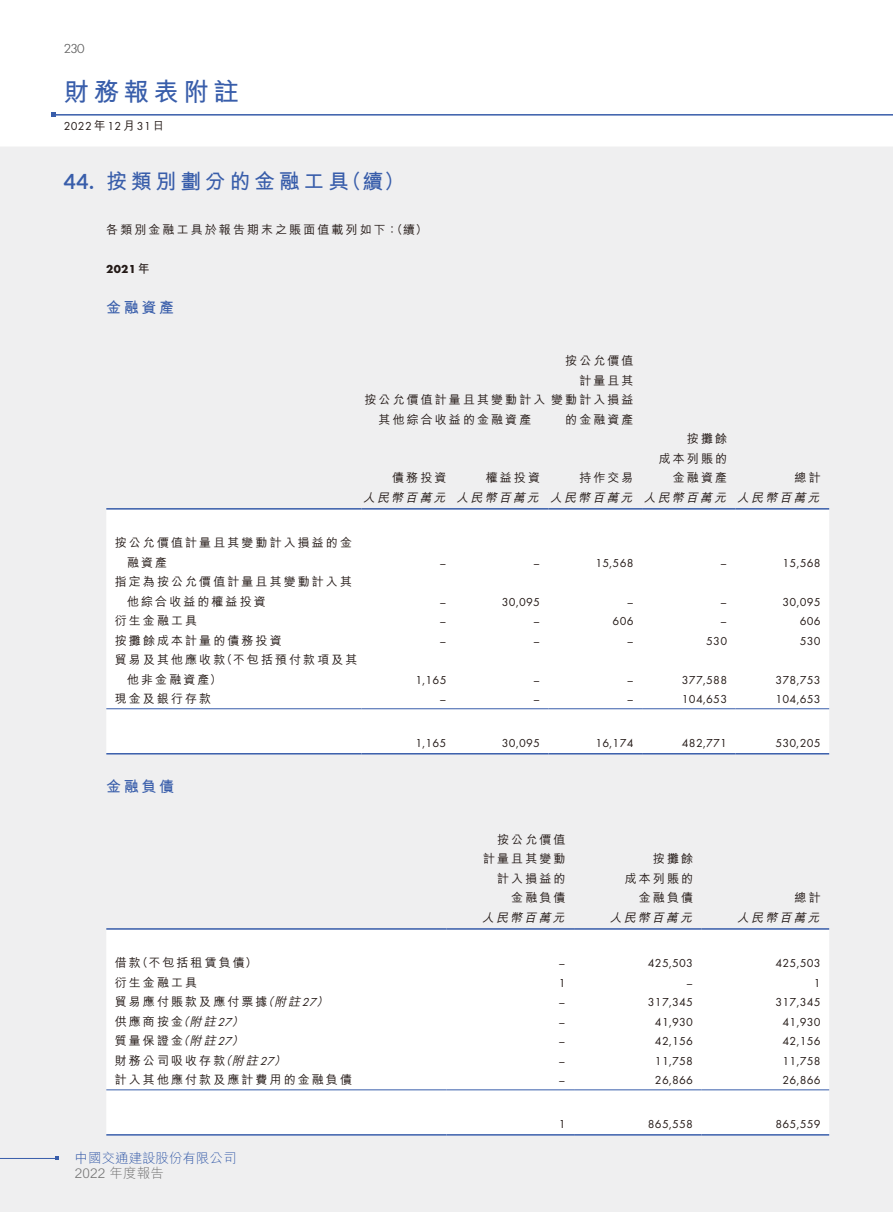
<style>
.page{position:relative;width:893px;height:1212px;background:#fff}
.page>*{position:absolute;margin:0;border:0;box-sizing:border-box;transform-origin:0 0}
.t1{font:700 25.5px "M Hei HK";letter-spacing:.175em;color:#385daa}
.t2{font:700 21px "M Hei HK";letter-spacing:.175em;color:#385daa}
.t3{font:700 15px "M Hei HK";letter-spacing:.175em;color:#385daa}
.t4{font:300 13.5px "M Hei HK";color:#385daa}
.t5{font:300 13.5px "M Hei HK";letter-spacing:.015em;color:#727272}
.t6{font:300 13.5px "Futura PT";color:#727272}
.t7{font:500 12px/19.5px "M Hei HK";letter-spacing:.175em;color:#231916;text-align:right}
.t8{font:12px "Futura PT";letter-spacing:.025em;color:#231916}
.t9{font:italic 500 12px "M Hei HK";color:#231916}
.t10{font:700 12px "Futura PT";color:#231916}
.s1{font-family:"M Hei HK";font-weight:500}
.s2{font-family:"Lato"}
.s3{font-family:"M Hei HK"}
.s4{font-style:italic}
.s5{font-family:"Futura PT";font-weight:400;font-style:italic}
</style>
<div class="page">
<div style="left:0;top:147px;width:893px;height:1065px;background:#efeff0"></div>
<hr style="left:53px;top:114px;width:840px;height:2px;background:#385daa">
<svg style="left:51px;top:113px;width:4px;height:4px"></svg>
<hr style="left:0;top:1158px;width:57px;height:1px;background:#385daa">
<svg style="left:106px;top:510px;width:723px;height:243px"></svg>
<hr style="left:106px;top:508px;width:255px;height:2px;background:#385daa">
<hr style="left:361px;top:508px;width:94px;height:2px;background:#385daa">
<hr style="left:455px;top:508px;width:94px;height:2px;background:#385daa">
<hr style="left:549px;top:508px;width:93px;height:2px;background:#385daa">
<hr style="left:642px;top:508px;width:94px;height:2px;background:#385daa">
<hr style="left:736px;top:508px;width:93px;height:2px;background:#385daa">
<hr style="left:106px;top:708px;width:255px;height:1px;background:#385daa">
<hr style="left:361px;top:708px;width:94px;height:1px;background:#385daa">
<hr style="left:455px;top:708px;width:94px;height:1px;background:#385daa">
<hr style="left:549px;top:708px;width:93px;height:1px;background:#385daa">
<hr style="left:642px;top:708px;width:94px;height:1px;background:#385daa">
<hr style="left:736px;top:708px;width:93px;height:1px;background:#385daa">
<hr style="left:106px;top:753px;width:255px;height:1px;background:#385daa">
<hr style="left:361px;top:753px;width:94px;height:1px;background:#385daa">
<hr style="left:455px;top:753px;width:94px;height:1px;background:#385daa">
<hr style="left:549px;top:753px;width:93px;height:1px;background:#385daa">
<hr style="left:642px;top:753px;width:94px;height:1px;background:#385daa">
<hr style="left:736px;top:753px;width:93px;height:1px;background:#385daa">
<svg style="left:106px;top:930px;width:723px;height:204px"></svg>
<hr style="left:106px;top:928px;width:340px;height:2px;background:#385daa">
<hr style="left:446px;top:928px;width:128px;height:2px;background:#385daa">
<hr style="left:574px;top:928px;width:128px;height:2px;background:#385daa">
<hr style="left:702px;top:928px;width:127px;height:2px;background:#385daa">
<hr style="left:106px;top:1089px;width:340px;height:1px;background:#385daa">
<hr style="left:446px;top:1089px;width:128px;height:1px;background:#385daa">
<hr style="left:574px;top:1089px;width:128px;height:1px;background:#385daa">
<hr style="left:702px;top:1089px;width:127px;height:1px;background:#385daa">
<hr style="left:106px;top:1134px;width:340px;height:1px;background:#385daa">
<hr style="left:446px;top:1134px;width:128px;height:1px;background:#385daa">
<hr style="left:574px;top:1134px;width:128px;height:1px;background:#385daa">
<hr style="left:702px;top:1134px;width:127px;height:1px;background:#385daa">
<p class="t6" style="left:64px;top:40px;width:22px">230</p>
<h1 class="t1" style="left:64px;top:73px;width:177px">財務報表附註</h1>
<p class="t8" style="left:64px;top:119px;width:102px">2022<span class="s1">年</span>12<span class="s1">月</span>31<span class="s1">日</span></p>
<h2 class="t2" style="left:64px;top:166px;width:343px"><span class="s2">44.</span> 按類別劃分的金融工具（續）</h2>
<p class="t7" style="left:106px;top:219px;width:323px">各類別金融工具於報告期末之賬面值載列如下：（續）</p>
<p class="t10" style="left:106px;top:261px;width:45px">2021<span class="s3">年</span></p>
<p class="t3" style="left:106px;top:297px;width:69px">金融資產</p>
<p class="t7" style="left:551px;top:350px;width:84px">按公允價值計量且其<br>變動計入損益的金融資產</p>
<p class="t7" style="left:364px;top:389px;width:182px;text-align:center">按公允價值計量且其變動計入其他綜合收益的金融資產</p>
<p class="t7" style="left:659px;top:428px;width:70px">按攤餘<br>成本列賬的金融資產</p>
<p class="t7" style="left:795px;top:467px;width:28px">總計</p>
<p class="t9" style="left:363px;top:488px;width:462px">人民幣百萬元 人民幣百萬元 人民幣百萬元 人民幣百萬元 人民幣百萬元</p>
<p class="t7" style="left:392px;top:467px;width:56px">債務投資</p>
<p class="t7" style="left:486px;top:467px;width:56px">權益投資</p>
<p class="t7" style="left:579px;top:467px;width:56px">持作交易</p>
<p class="t7" style="left:127px;top:532px;width:226px;text-align:left;text-indent:-12px">按公允價值計量且其變動計入損益的金融資產</p>
<p class="t7" style="left:127px;top:571px;width:226px;text-align:left;text-indent:-12px">指定為按公允價值計量且其變動計入其他綜合收益的權益投資</p>
<p class="t8" style="left:440px;top:555px;width:8px">–</p>
<p class="t8" style="left:533px;top:555px;width:8px">–</p>
<p class="t8" style="left:595px;top:555px;width:40px">15,568</p>
<p class="t8" style="left:720px;top:555px;width:8px">–</p>
<p class="t8" style="left:782px;top:555px;width:40px">15,568</p>
<p class="t8" style="left:440px;top:594px;width:8px">–</p>
<p class="t8" style="left:502px;top:594px;width:40px">30,095</p>
<p class="t8" style="left:627px;top:594px;width:8px">–</p>
<p class="t8" style="left:720px;top:594px;width:8px">–</p>
<p class="t8" style="left:782px;top:594px;width:40px">30,095</p>
<p class="t7" style="left:115px;top:610px;width:84px">衍生金融工具</p>
<p class="t8" style="left:440px;top:614px;width:8px">–</p>
<p class="t8" style="left:533px;top:614px;width:8px">–</p>
<p class="t8" style="left:613px;top:614px;width:22px">606</p>
<p class="t8" style="left:720px;top:614px;width:8px">–</p>
<p class="t8" style="left:800px;top:614px;width:22px">606</p>
<p class="t7" style="left:115px;top:629px;width:168px">按攤餘成本計量的債務投資</p>
<p class="t8" style="left:440px;top:633px;width:8px">–</p>
<p class="t8" style="left:533px;top:633px;width:8px">–</p>
<p class="t8" style="left:627px;top:633px;width:8px">–</p>
<p class="t8" style="left:706px;top:633px;width:22px">530</p>
<p class="t8" style="left:800px;top:633px;width:22px">530</p>
<p class="t7" style="left:127px;top:649px;width:232px;text-align:left;text-indent:-12px">貿易及其他應收款（不包括預付款項及其他非金融資產）</p>
<p class="t8" style="left:415px;top:672px;width:33px">1,165</p>
<p class="t8" style="left:533px;top:672px;width:8px">–</p>
<p class="t8" style="left:627px;top:672px;width:8px">–</p>
<p class="t8" style="left:682px;top:672px;width:47px">377,588</p>
<p class="t8" style="left:775px;top:672px;width:47px">378,753</p>
<p class="t7" style="left:115px;top:688px;width:98px">現金及銀行存款</p>
<p class="t8" style="left:440px;top:692px;width:8px">–</p>
<p class="t8" style="left:533px;top:692px;width:8px">–</p>
<p class="t8" style="left:627px;top:692px;width:8px">–</p>
<p class="t8" style="left:682px;top:692px;width:47px">104,653</p>
<p class="t8" style="left:775px;top:692px;width:47px">104,653</p>
<p class="t8" style="left:415px;top:735px;width:33px">1,165</p>
<p class="t8" style="left:502px;top:735px;width:40px">30,095</p>
<p class="t8" style="left:595px;top:735px;width:40px">16,174</p>
<p class="t8" style="left:682px;top:735px;width:47px">482,771</p>
<p class="t8" style="left:775px;top:735px;width:47px">530,205</p>
<p class="t3" style="left:106px;top:775px;width:69px">金融負債</p>
<p class="t7" style="left:483px;top:828px;width:84px">按公允價值計量且其變動計入損益的金融負債</p>
<p class="t7" style="left:625px;top:848px;width:70px">按攤餘<br>成本列賬的金融負債</p>
<p class="t7" style="left:795px;top:887px;width:28px">總計</p>
<p class="t9" style="left:482px;top:909px;width:87px">人民幣百萬元</p>
<p class="t9" style="left:610px;top:909px;width:87px">人民幣百萬元</p>
<p class="t9" style="left:737px;top:909px;width:87px">人民幣百萬元</p>
<p class="t7" style="left:115px;top:952px;width:144px">借款（不包括租賃負債）</p>
<p class="t8" style="left:559px;top:956px;width:8px">–</p>
<p class="t8" style="left:648px;top:956px;width:47px">425,503</p>
<p class="t8" style="left:775px;top:956px;width:47px">425,503</p>
<p class="t7" style="left:115px;top:971px;width:84px">衍生金融工具</p>
<p class="t8" style="left:559px;top:975px;width:8px">1</p>
<p class="t8" style="left:686px;top:975px;width:8px">–</p>
<p class="t8" style="left:814px;top:975px;width:8px">1</p>
<p class="t7" style="left:115px;top:991px;width:218px">貿易應付賬款及應付票據<span class="s4">（附註</span><span class="s5">27</span><span class="s4">）</span></p>
<p class="t8" style="left:559px;top:995px;width:8px">–</p>
<p class="t8" style="left:648px;top:995px;width:47px">317,345</p>
<p class="t8" style="left:775px;top:995px;width:47px">317,345</p>
<p class="t7" style="left:115px;top:1010px;width:134px">供應商按金<span class="s4">（附註</span><span class="s5">27</span><span class="s4">）</span></p>
<p class="t8" style="left:559px;top:1014px;width:8px">–</p>
<p class="t8" style="left:655px;top:1014px;width:40px">41,930</p>
<p class="t8" style="left:782px;top:1014px;width:40px">41,930</p>
<p class="t7" style="left:115px;top:1030px;width:134px">質量保證金<span class="s4">（附註</span><span class="s5">27</span><span class="s4">）</span></p>
<p class="t8" style="left:559px;top:1034px;width:8px">–</p>
<p class="t8" style="left:655px;top:1034px;width:40px">42,156</p>
<p class="t8" style="left:782px;top:1034px;width:40px">42,156</p>
<p class="t7" style="left:115px;top:1049px;width:176px">財務公司吸收存款<span class="s4">（附註</span><span class="s5">27</span><span class="s4">）</span></p>
<p class="t8" style="left:559px;top:1053px;width:8px">–</p>
<p class="t8" style="left:655px;top:1053px;width:40px">11,758</p>
<p class="t8" style="left:782px;top:1053px;width:40px">11,758</p>
<p class="t7" style="left:115px;top:1069px;width:239px">計入其他應付款及應計費用的金融負債</p>
<p class="t8" style="left:559px;top:1073px;width:8px">–</p>
<p class="t8" style="left:655px;top:1073px;width:40px">26,866</p>
<p class="t8" style="left:782px;top:1073px;width:40px">26,866</p>
<p class="t8" style="left:559px;top:1116px;width:8px">1</p>
<p class="t8" style="left:648px;top:1116px;width:47px">865,558</p>
<p class="t8" style="left:775px;top:1116px;width:47px">865,559</p>
<p class="t4" style="left:75px;top:1151px;width:163px">中國交通建設股份有限公司</p>
<p class="t5" style="left:75px;top:1166px;width:91px">2022 年度報告</p>
</div>
